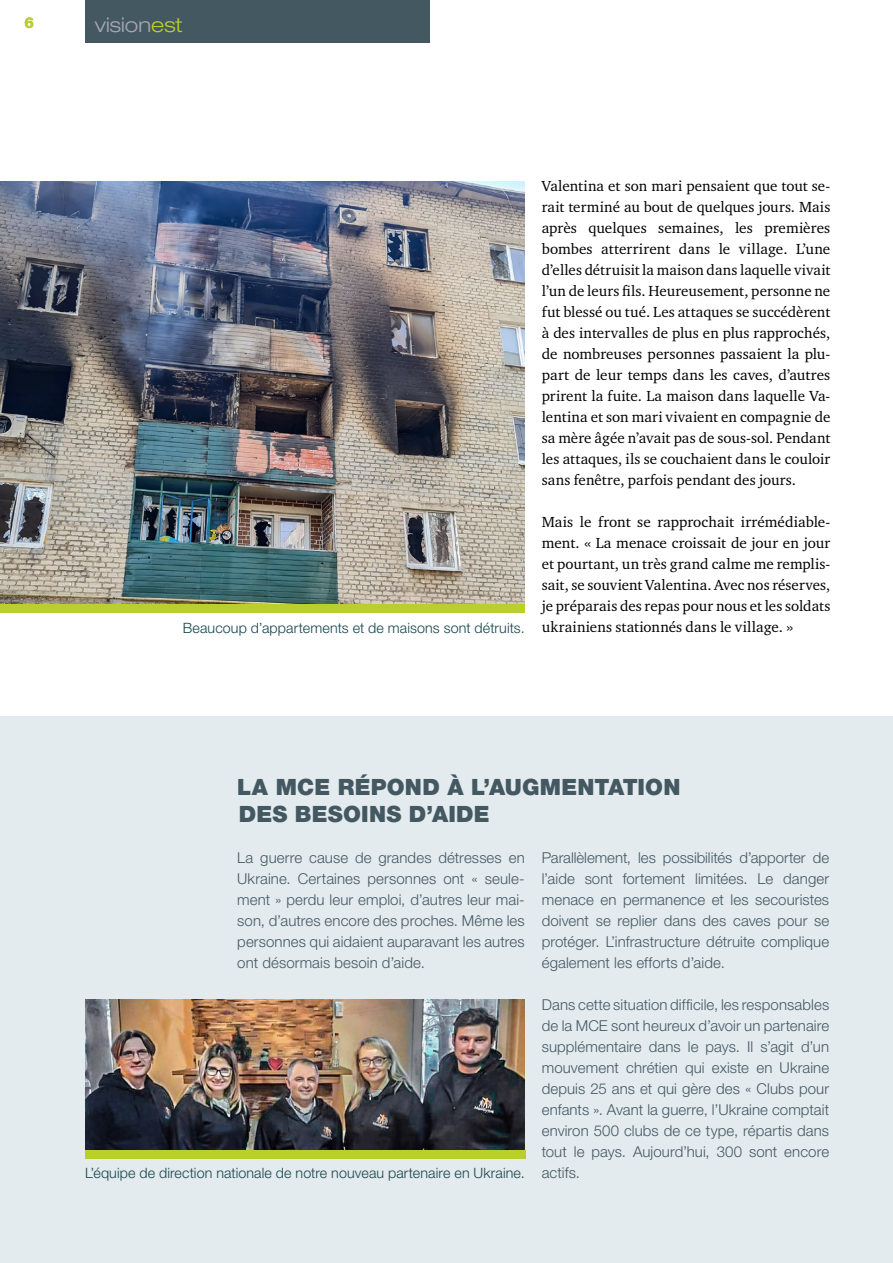
<style>
.page{position:relative;width:893px;height:1263px;background:#fff}
.page>*{position:absolute;margin:0;border:0;box-sizing:border-box;transform-origin:0 0}
.t1{font:900 22.5px/27px "Helvetica Neue LT Pro";letter-spacing:.01em;color:#445862}
.t2{font:300 expanded 20.25px "Helvetica Neue LT Pro";color:#a7a7b2}
.t3{font:15px/21px "Charter ITC Std";letter-spacing:.005em;color:#000;text-align:justify}
.t4{font:300 15px/21px "Helvetica Neue LT Pro";letter-spacing:.005em;color:#445862;text-align:justify}
.t5{font:800 15px "Helvetica Neue LT Pro";color:#bace2c}
.t6{font:300 14.25px "Helvetica Neue LT Pro";letter-spacing:.01em;color:#17454b}
.s1{color:#bace2c}
</style>
<div class="page">
<img style="left:0;top:181px;width:525px;height:423px">
<div style="left:0;top:604px;width:525px;height:8px;background:#bace2c"></div>
<div style="left:0;top:716px;width:893px;height:547px;background:#e4ebee"></div>
<img style="left:85px;top:1000px;width:440px;height:150px">
<div style="left:85px;top:1150px;width:440px;height:9px;background:#bace2c"></div>
<div style="left:85px;top:0;width:344px;height:42px;background:#445862"></div>
<p class="t5" style="left:24px;top:13px;width:11px">6</p>
<h2 class="t2" style="left:95px;top:12px;width:89px">vision<span class="s1">est</span></h2>
<p class="t6" style="left:183px;top:619px;width:343px">Beaucoup d’appartements et de maisons sont détruits.</p>
<p class="t3" style="left:542px;top:175px;width:290px">Valentina et son mari pensaient que tout se&shy;rait terminé au bout de quelques jours. Mais après quelques semaines, les premières bombes atterrirent dans le village. L’une d’elles détruisit la maison dans laquelle vivait l’un de leurs fils. Heureusement, personne ne fut blessé ou tué. Les attaques se succédèrent à des intervalles de plus en plus rapprochés, de nombreuses personnes passaient la plu&shy;part de leur temps dans les caves, d’autres prirent la fuite. La maison dans laquelle Va&shy;lentina et son mari vivaient en compagnie de sa mère âgée n’avait pas de sous-sol. Pendant les attaques, ils se couchaient dans le couloir sans fenêtre, parfois pendant des jours.</p>
<p class="t3" style="left:542px;top:511px;width:290px">Mais le front se rapprochait irrémédiable&shy;ment. « La menace croissait de jour en jour et pourtant, un très grand calme me remplis&shy;sait, se souvient Valentina. Avec nos réserves, je préparais des repas pour nous et les soldats ukrainiens stationnés dans le village. »</p>
<h1 class="t1" style="left:237px;top:773px;width:445px">LA MCE RÉPOND À L’AUGMENTATION<br>DES BESOINS D’AIDE</h1>
<p class="t4" style="left:237px;top:847px;width:289px">La guerre cause de grandes détresses en Ukraine. Certaines personnes ont « seule&shy;ment » perdu leur emploi, d’autres leur mai&shy;son, d’autres encore des proches. Même les personnes qui aidaient auparavant les autres ont désormais besoin d’aide.</p>
<p class="t4" style="left:542px;top:847px;width:289px">Parallèlement, les possibilités d’apporter de l’aide sont fortement limitées. Le danger menace en permanence et les secouristes doivent se replier dans des caves pour se protéger. L’infrastructure détruite complique également les efforts d’aide.</p>
<p class="t4" style="left:542px;top:994px;width:289px">Dans cette situation difficile, les responsables de la MCE sont heureux d’avoir un partenaire supplémentaire dans le pays. Il s’agit d’un mouvement chrétien qui existe en Ukraine depuis 25 ans et qui gère des « Clubs pour enfants ». Avant la guerre, l’Ukraine comptait environ 500 clubs de ce type, répartis dans tout le pays. Aujourd’hui, 300 sont encore actifs.</p>
<p class="t6" style="left:85px;top:1164px;width:441px">L’équipe de direction nationale de notre nouveau partenaire en Ukraine.</p>
</div>
